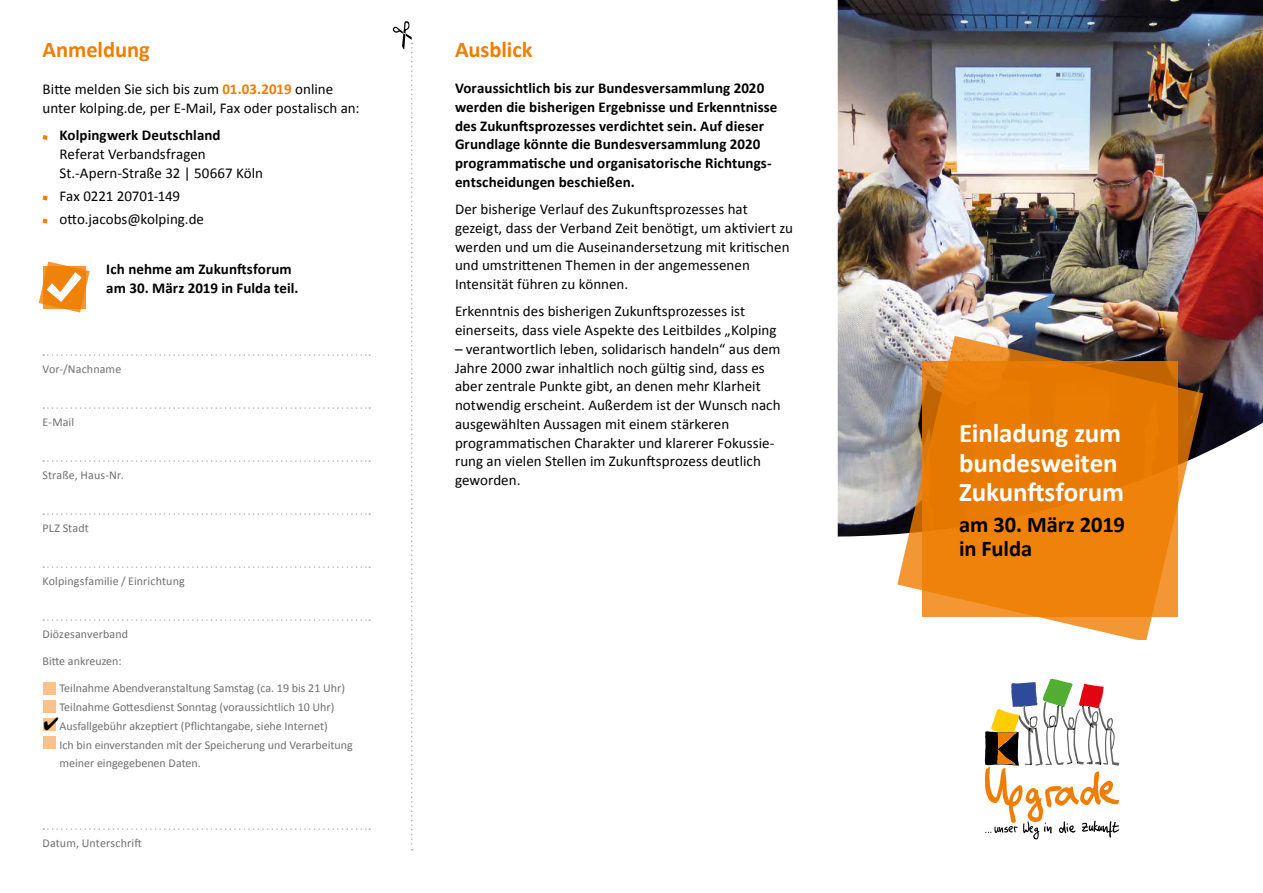
<style>
.page{position:relative;width:1263px;height:893px;background:#fff}
.page>*{position:absolute;margin:0;border:0;box-sizing:border-box;transform-origin:0 0}
.t1{font:700 27px/29.7px "Calibri";letter-spacing:-.005em;color:#fff}
.t2{font:700 22.5px/24.6px "Calibri";letter-spacing:-.005em;color:#000}
.t3{font:700 22.5px "Calibri";letter-spacing:-.005em;color:#ef7d00}
.t4{font:15px/18.8px "Calibri";color:#000}
.t5{font:700 15px/18.8px "Calibri";letter-spacing:.005em;color:#000}
.t6{font:12px/18.8px "Calibri";color:#6f6f6f}
.s1{font-weight:700;color:#ef7d00}
</style>
<div class="page">
<img style="left:838px;top:0;width:425px;height:537px">
<svg style="left:897px;top:336px;width:306px;height:304px;background:#dc8a31"></svg>
<svg style="left:393px;top:21px;width:20px;height:829px"></svg>
<svg style="left:39px;top:261px;width:51px;height:51px"></svg>
<svg style="left:43px;top:354px;width:327px;height:2px"></svg>
<svg style="left:43px;top:407px;width:327px;height:2px"></svg>
<svg style="left:43px;top:460px;width:327px;height:2px"></svg>
<svg style="left:43px;top:513px;width:327px;height:2px"></svg>
<svg style="left:43px;top:566px;width:327px;height:2px"></svg>
<svg style="left:43px;top:619px;width:327px;height:2px"></svg>
<svg style="left:43px;top:828px;width:327px;height:2px"></svg>
<svg style="left:43px;top:135px;width:5px;height:5px"></svg>
<svg style="left:43px;top:195px;width:5px;height:6px"></svg>
<svg style="left:43px;top:218px;width:5px;height:6px"></svg>
<div style="left:43px;top:682px;width:12px;height:13px;background:#fac28a"></div>
<div style="left:43px;top:700px;width:12px;height:13px;background:#fac28a"></div>
<div style="left:43px;top:718px;width:12px;height:13px;background:#fac28a"></div>
<div style="left:43px;top:736px;width:12px;height:13px;background:#fac28a"></div>
<svg style="left:985px;top:678px;width:134px;height:161px"></svg>
<svg style="left:55px;top:718px;width:1px;height:12px"></svg>
<h2 class="t3" style="left:43px;top:35px;width:109px">Anmeldung</h2>
<p class="t4" style="left:43px;top:80px;width:318px">Bitte melden Sie sich bis zum <span class="s1">01.03.2019</span> online unter kolping.de, per E-Mail, Fax oder postalisch an:</p>
<p class="t5" style="left:60px;top:126px;width:163px">Kolpingwerk Deutschland</p>
<p class="t4" style="left:60px;top:144px;width:205px">Referat Verbandsfragen<br>St.-Apern-Straße 32 | 50667 Köln</p>
<p class="t4" style="left:60px;top:184px;width:146px;line-height:23px">Fax 0221 20701-149 otto.jacobs@kolping.de</p>
<p class="t5" style="left:106px;top:259px;width:194px">Ich nehme am Zukunftsforum am 30. März 2019 in Fulda teil.</p>
<p class="t6" style="left:43px;top:359px;width:80px">Vor-/Nachname</p>
<p class="t6" style="left:43px;top:412px;width:33px">E-Mail</p>
<p class="t6" style="left:43px;top:465px;width:83px">Straße, Haus-Nr.</p>
<p class="t6" style="left:43px;top:518px;width:48px">PLZ Stadt</p>
<p class="t6" style="left:43px;top:571px;width:144px">Kolpingsfamilie / Einrichtung</p>
<p class="t6" style="left:43px;top:624px;width:87px">Diözesanverband</p>
<p class="t6" style="left:43px;top:652px;width:81px">Bitte ankreuzen:</p>
<p class="t6" style="left:60px;top:679px;width:295px">Teilnahme Abendveranstaltung Samstag (ca. 19 bis 21 Uhr)<br>Teilnahme Gottesdienst Sonntag (voraussichtlich 10 Uhr)<br>Ausfallgebühr akzeptiert (Pflichtangabe, siehe Internet)<br>Ich bin einverstanden mit der Speicherung und Verarbeitung meiner eingegebenen Daten.</p>
<p class="t6" style="left:43px;top:833px;width:101px">Datum, Unterschrift</p>
<h2 class="t3" style="left:455px;top:35px;width:79px">Ausblick</h2>
<p class="t5" style="left:455px;top:79px;width:324px">Voraussichtlich bis zur Bundesversammlung 2020 werden die bisherigen Ergebnisse und Erkenntnisse des Zukunftsprozesses verdichtet sein. Auf dieser Grundlage könnte die Bundesversammlung 2020 programmatische und organisatorische Richtungs&shy;entscheidungen beschießen.</p>
<p class="t4" style="left:455px;top:200px;width:340px">Der bisherige Verlauf des Zukunftsprozesses hat gezeigt, dass der Verband Zeit benötigt, um aktiviert zu werden und um die Auseinandersetzung mit kritischen und umstrittenen Themen in der angemessenen Intensität führen zu können.</p>
<p class="t4" style="left:455px;top:302px;width:323px">Erkenntnis des bisherigen Zukunftsprozesses ist einerseits, dass viele Aspekte des Leitbildes „Kolping</p>
<p class="t4" style="left:455px;top:339px;width:327px">– verantwortlich leben, solidarisch handeln“ aus dem Jahre 2000 zwar inhaltlich noch gültig sind, dass es aber zentrale Punkte gibt, an denen mehr Klarheit notwendig erscheint. Außerdem ist der Wunsch nach ausgewählten Aussagen mit einem stärkeren programmatischen Charakter und klarerer Fokussie&shy;rung an vielen Stellen im Zukunftsprozess deutlich geworden.</p>
<h1 class="t1" style="left:959px;top:418px;width:167px">Einladung zum bundesweiten<br>Zukunftsforum</h1>
<h2 class="t2" style="left:959px;top:512px;width:167px">am 30. März 2019 in Fulda</h2>
</div>
